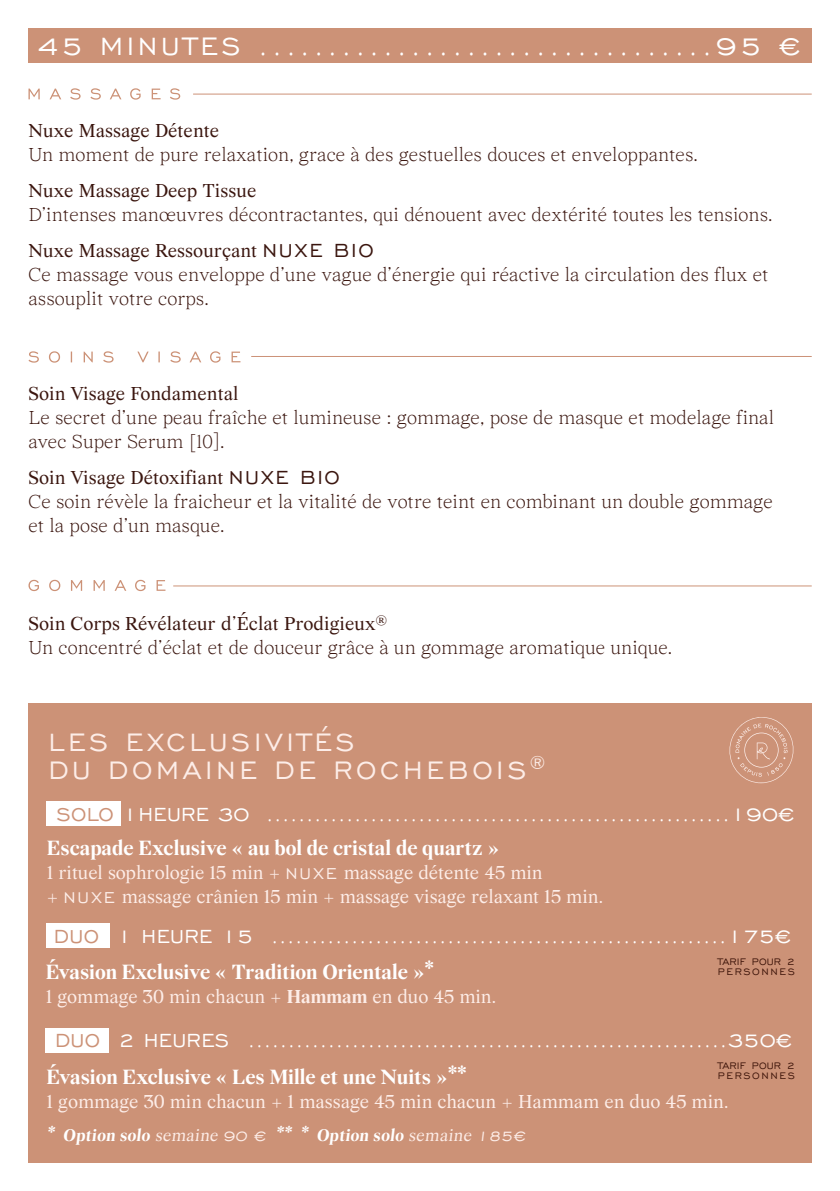
<style>
.page{position:relative;width:840px;height:1191px;background:#fff}
.page>*{position:absolute;margin:0;border:0;box-sizing:border-box;transform-origin:0 0}
.t1{font:32px "Engravers Gothic BT";letter-spacing:.115em;color:#fff}
.t2{font:32px/28px "Engravers Gothic BT";letter-spacing:.115em;color:#fdede8}
.t3{font:24px "Engravers Gothic BT";letter-spacing:.015em;color:#fff}
.t4{font:700 22px "Wremena";letter-spacing:-.005em;color:#fff}
.t5{font:300 20px/24px "Wremena";color:#3b160f}
.t6{font:20px/24px "Wremena";letter-spacing:-.005em;color:#fdede8}
.t7{font:20px "Wremena";color:#3b160f}
.t8{font:700 18px "Wremena";color:#fff}
.t9{font:12px/10px "Engravers Gothic BT";letter-spacing:.135em;color:#3d1409}
.s1{font-weight:400}
.s2{font-family:"Engravers Gothic BT";font-weight:400;font-size:24px}
.s3{color:#cc9277}
.s4{font-family:"Engravers Gothic BT"}
.s5{font-weight:700}
.s6{font-weight:400;color:#fdede8}
.s7{font-family:"Engravers Gothic BT";font-weight:400;color:#fdede8}
</style>
<div class="page">
<div style="left:28px;top:29px;width:783px;height:34px;background:#cc9277"></div>
<svg style="left:28px;top:88px;width:152px;height:12px"></svg>
<svg style="left:28px;top:351px;width:212px;height:12px"></svg>
<svg style="left:28px;top:580px;width:137px;height:11px"></svg>
<hr style="left:173px;top:585px;width:638px;height:1px;background:#cc9277">
<hr style="left:251px;top:356px;width:560px;height:1px;background:#cc9277">
<hr style="left:193px;top:94px;width:618px;height:1px;background:#cc9277">
<div style="left:28px;top:703px;width:783px;height:460px;background:#cc9277"></div>
<svg style="left:729px;top:717px;width:64px;height:66px"></svg>
<div style="left:46px;top:801px;width:74px;height:25px;background:#fff"></div>
<div style="left:46px;top:1027px;width:63px;height:25px;background:#fff"></div>
<div style="left:46px;top:923px;width:63px;height:25px;background:#fff"></div>
<h1 class="t1" style="left:37px;top:28px;width:764px">45 MINUTES .................................95 €</h1>
<p class="t7" style="left:28px;top:119px;width:192px">Nuxe Massage Détente</p>
<p class="t5" style="left:28px;top:143px;width:670px">Un moment de pure relaxation, grace à des gestuelles douces et enveloppantes.</p>
<p class="t7" style="left:28px;top:179px;width:229px">Nuxe Massage Deep Tissue</p>
<p class="t5" style="left:28px;top:197px;width:745px;line-height:36px">D’intenses manœuvres décontractantes, qui dénouent avec dextérité toutes les tensions.<br><span class="s1">Nuxe Massage Ressourçant</span> <span class="s2">NUXE BIO</span></p>
<p class="t5" style="left:28px;top:263px;width:741px">Ce massage vous enveloppe d’une vague d’énergie qui réactive la circulation des flux et assouplit votre corps.</p>
<p class="t7" style="left:28px;top:382px;width:211px">Soin Visage Fondamental</p>
<p class="t5" style="left:28px;top:406px;width:746px">Le secret d’une peau fraîche et lumineuse : gommage, pose de masque et modelage final avec Super Serum [10].</p>
<p class="t5" style="left:28px;top:466px;width:745px"><span class="s1">Soin Visage Détoxifiant</span> <span class="s2">NUXE BIO<br></span>Ce soin révèle la fraicheur et la vitalité de votre teint en combinant un double gommage et la pose d’un masque.</p>
<p class="t5" style="left:28px;top:612px;width:645px"><span class="s1">Soin Corps Révélateur d’Éclat Prodigieux</span><sup>®<br></sup>Un concentré d’éclat et de douceur grâce à un gommage aromatique unique.</p>
<h1 class="t2" style="left:48px;top:728px;width:498px">LES EXCLUSIVITÉS<br>DU DOMAINE DE ROCHEBOIS<sup>®</sup></h1>
<p class="t3" style="left:56px;top:801px;width:738px"><span class="s3">SOLO</span> 1HEURE 30 ..........................................................190€</p>
<p class="t4" style="left:47px;top:835px;width:454px">Escapade Exclusive « au bol de cristal de quartz »</p>
<p class="t6" style="left:47px;top:861px;width:558px">1 rituel sophrologie 15 min + <span class="s4">NUXE</span> massage détente 45 min<br>+ <span class="s4">NUXE</span> massage crânien 15 min + massage visage relaxant 15 min.</p>
<p class="t3" style="left:54px;top:923px;width:738px"><span class="s3">DUO</span> 1 HEURE 15 .........................................................175€</p>
<p class="t9" style="left:717px;top:956px;width:79px">TARIF POUR 2<br>PERSONNES</p>
<p class="t4" style="left:46px;top:959px;width:390px">Évasion Exclusive « Tradition Orientale »*</p>
<p class="t6" style="left:46px;top:985px;width:452px">1 gommage 30 min chacun + <span class="s5">Hammam</span> en duo 45 min.</p>
<p class="t3" style="left:55px;top:1027px;width:737px"><span class="s3">DUO</span> 2 HEURES ............................................................350€</p>
<p class="t9" style="left:717px;top:1060px;width:79px">TARIF POUR 2<br>PERSONNES</p>
<p class="t4" style="left:46px;top:1064px;width:421px">Évasion Exclusive « Les Mille et une Nuits »**</p>
<p class="t6" style="left:46px;top:1090px;width:683px">1 gommage 30 min chacun + 1 massage 45 min chacun + Hammam en duo 45 min.</p>
<p class="t8" style="left:46px;top:1124px;width:482px">* Option solo <span class="s6">semaine</span> <span class="s7">90 €</span> ** * Option solo <span class="s6">semaine</span> <span class="s7">185€</span></p>
</div>
